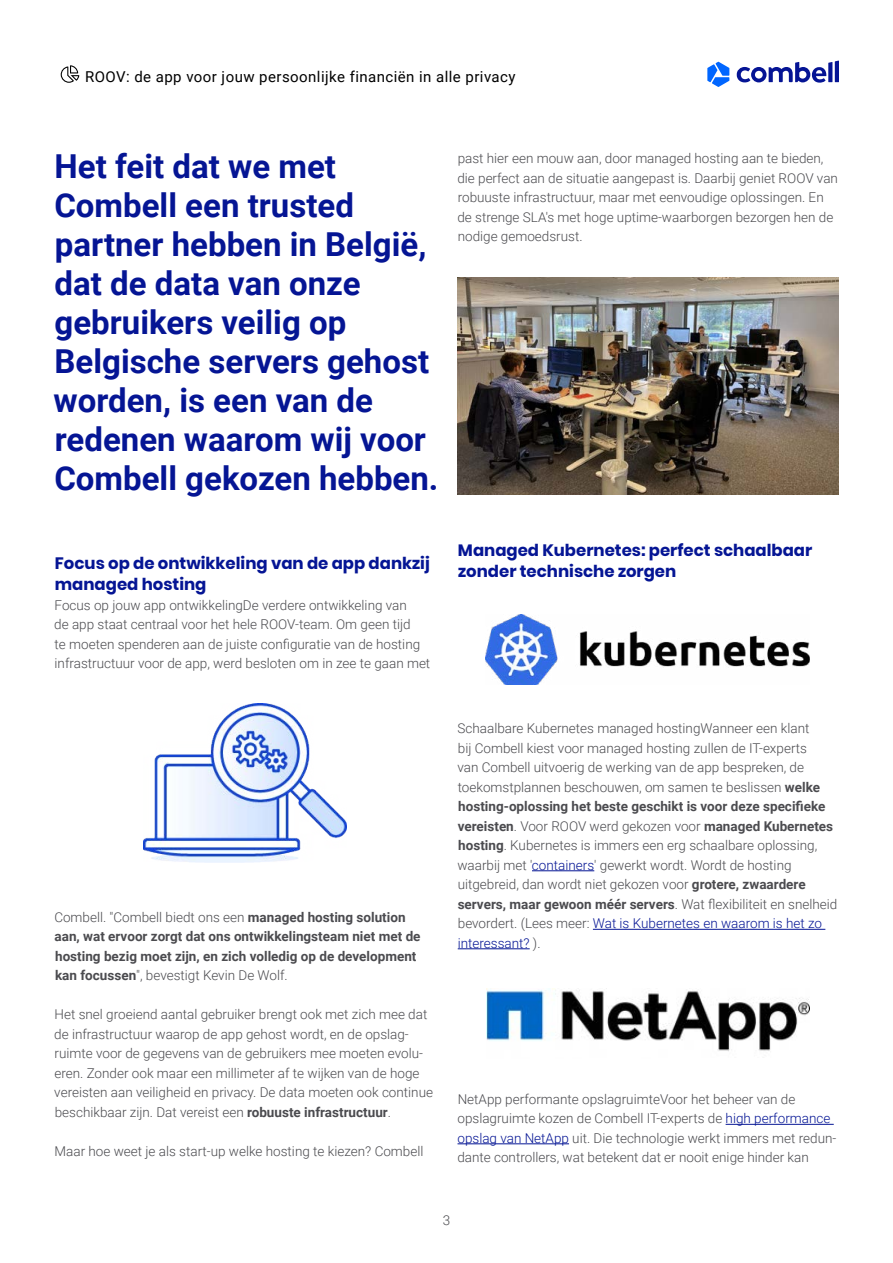
<style>
.page{position:relative;width:893px;height:1263px;background:#fff}
.page>*{position:absolute;margin:0;border:0;box-sizing:border-box;transform-origin:0 0}
.t1{font:700 33px/39px "Roboto";color:#051594}
.t2{font:700 16.5px/21px "Poppins";color:#051594}
.t3{font:15px "Roboto";letter-spacing:.03em;color:#000}
.t4{font:300 13.5px/19.5px "Roboto";color:#4b4b4f}
.t5{font:700 13.5px/19.5px "Roboto";color:#4b4b4f}
.s1{font-weight:300}
.s2{font-weight:700}
.s3{color:#051594}
</style>
<div class="page">
<svg style="left:737px;top:61px;width:102px;height:22px"></svg>
<svg style="left:707px;top:62px;width:22px;height:25px"></svg>
<svg style="left:61px;top:65px;width:18px;height:18px"></svg>
<hr style="left:532px;top:870px;width:62px;height:1px;background:#051594">
<hr style="left:593px;top:929px;width:232px;height:1px;background:#051594">
<hr style="left:458px;top:948px;width:72px;height:1px;background:#051594">
<hr style="left:726px;top:1124px;width:108px;height:1px;background:#051594">
<hr style="left:457px;top:1143px;width:112px;height:1px;background:#051594">
<img style="left:143px;top:704px;width:204px;height:158px">
<img style="left:457px;top:277px;width:382px;height:218px">
<img style="left:486px;top:614px;width:324px;height:70px">
<img style="left:486px;top:988px;width:324px;height:63px">
<p class="t3" style="left:85px;top:66px;width:432px">ROOV: de app voor jouw persoonlijke financiën in alle privacy</p>
<h1 class="t1" style="left:54px;top:145px;width:386px">Het feit dat we met<br>Combell een trusted partner hebben in België, dat de data van onze gebruikers veilig op<br>Belgische servers gehost worden, is een van de redenen waarom wij voor<br>Combell gekozen hebben.</h1>
<p class="t2" style="left:55px;top:553px;width:376px">Focus op de ontwikkeling van de app dankzij managed hosting</p>
<p class="t4" style="left:54px;top:595px;width:378px">Focus op jouw app ontwikkelingDe verdere ontwikkeling van<br>de app staat centraal voor het hele ROOV-team. Om geen tijd<br>te moeten spenderen aan de juiste configuratie van de hosting infrastructuur voor de app, werd besloten om in zee te gaan met</p>
<p class="t4" style="left:457px;top:148px;width:382px">past hier een mouw aan, door managed hosting aan te bieden, die perfect aan de situatie aangepast is. Daarbij geniet ROOV van robuuste infrastructuur, maar met eenvoudige oplossingen. En de strenge SLA's met hoge uptime-waarborgen bezorgen hen de nodige gemoedsrust.</p>
<p class="t2" style="left:458px;top:540px;width:356px">Managed Kubernetes: perfect schaalbaar zonder technische zorgen</p>
<p class="t5" style="left:54px;top:907px;width:368px"><span class="s1">Combell. "Combell biedt ons een</span> managed hosting solution aan, wat ervoor zorgt dat ons ontwikkelingsteam niet met de hosting bezig moet zijn, en zich volledig op de development kan focussen<span class="s1">", bevestigt Kevin De Wolf.</span></p>
<p class="t4" style="left:54px;top:1004px;width:380px">Het snel groeiend aantal gebruiker brengt ook met zich mee dat de infrastructuur waarop de app gehost wordt, en de opslag&shy;ruimte voor de gegevens van de gebruikers mee moeten evolu&shy;eren. Zonder ook maar een millimeter af te wijken van de hoge vereisten aan veiligheid en privacy. De data moeten ook continue beschikbaar zijn. Dat vereist een <span class="s2">robuuste infrastructuur</span>.</p>
<p class="t4" style="left:55px;top:1141px;width:370px">Maar hoe weet je als start-up welke hosting te kiezen? Combell</p>
<p class="t4" style="left:457px;top:718px;width:381px">Schaalbare Kubernetes managed hostingWanneer een klant<br>bij Combell kiest voor managed hosting zullen de IT-experts<br>van Combell uitvoerig de werking van de app bespreken, de toekomstplannen beschouwen, om samen te beslissen <span class="s2">welke hosting-oplossing het beste geschikt is voor deze specifieke vereisten</span>. Voor ROOV werd gekozen voor <span class="s2">managed Kubernetes hosting</span>. Kubernetes is immers een erg schaalbare oplossing, waarbij met '<span class="s3">containers</span>' gewerkt wordt. Wordt de hosting uitgebreid, dan wordt niet gekozen voor <span class="s2">grotere, zwaardere servers, maar gewoon méér servers</span>. Wat flexibiliteit en snelheid bevordert. (Lees meer: <span class="s3">Wat is Kubernetes en waarom is het zo interessant?</span> ).</p>
<p class="t4" style="left:457px;top:1089px;width:380px">NetApp performante opslagruimteVoor het beheer van de opslagruimte kozen de Combell IT-experts de <span class="s3">high performance opslag van NetApp</span> uit. Die technologie werkt immers met redun&shy;dante controllers, wat betekent dat er nooit enige hinder kan</p>
<p class="t4" style="left:443px;top:1209px;width:9px">3</p>
</div>
